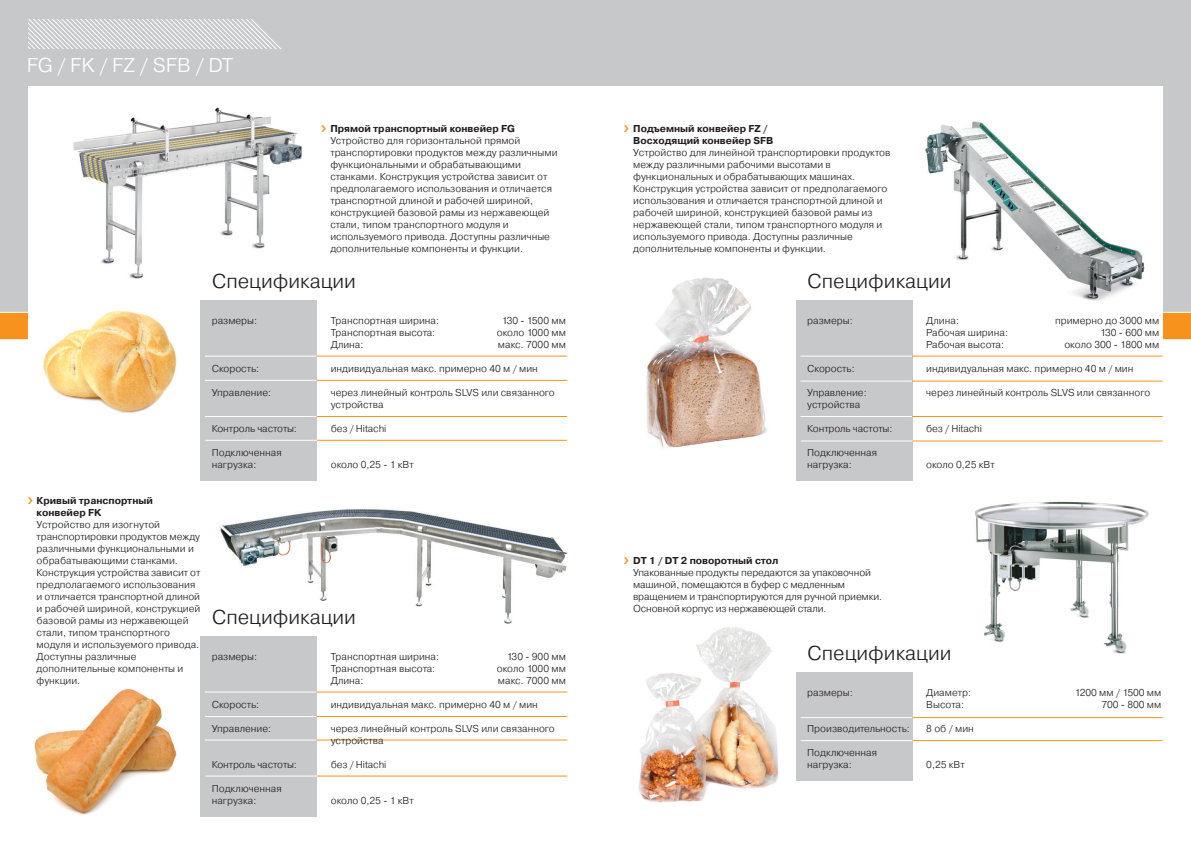
<style>
.page{position:relative;width:1191px;height:842px;background:#fff}
.page>*{position:absolute;margin:0;border:0;box-sizing:border-box;transform-origin:0 0}
.t1{font:300 20px "Pragmatica";color:#231f20}
.t2{font:300 20px "Pragmatica";color:#fff}
.t3{font:300 10px/12px "Pragmatica";color:#231f20}
.t4{font:700 10px/12px "Pragmatica";color:#231f20}
</style>
<div class="page">
<div style="left:595px;top:0;width:596px;height:334px;background:#c7c8ca"></div>
<div style="left:0;top:0;width:595px;height:335px;background:#c7c8ca"></div>
<svg style="left:28px;top:20px;width:253px;height:28px"></svg>
<svg style="left:0;top:312px;width:1191px;height:28px;background:#f79b2e"></svg>
<div style="left:28px;top:86px;width:1134px;height:262px;background:#fff"></div>
<img style="left:975px;top:501px;width:174px;height:153px">
<div style="left:796px;top:672px;width:116px;height:108px;background:#c7c8ca"></div>
<hr style="left:912px;top:717px;width:250px;height:1px;background:#f7931d">
<hr style="left:800px;top:717px;width:112px;height:1px;background:#fff">
<hr style="left:912px;top:740px;width:250px;height:1px;background:#f7931d">
<hr style="left:800px;top:740px;width:112px;height:1px;background:#fff">
<img style="left:638px;top:627px;width:140px;height:176px">
<img style="left:912px;top:121px;width:233px;height:194px">
<div style="left:796px;top:300px;width:116px;height:180px;background:#c7c8ca"></div>
<hr style="left:912px;top:356px;width:250px;height:1px;background:#f7931d">
<hr style="left:800px;top:356px;width:112px;height:1px;background:#fff">
<hr style="left:912px;top:381px;width:250px;height:1px;background:#f7931d">
<hr style="left:800px;top:381px;width:112px;height:1px;background:#fff">
<hr style="left:912px;top:416px;width:250px;height:1px;background:#f7931d">
<hr style="left:800px;top:416px;width:112px;height:1px;background:#fff">
<hr style="left:912px;top:440px;width:250px;height:1px;background:#f7931d">
<hr style="left:801px;top:440px;width:111px;height:1px;background:#fff">
<img style="left:646px;top:277px;width:121px;height:171px">
<img style="left:73px;top:107px;width:229px;height:172px">
<div style="left:200px;top:300px;width:117px;height:180px;background:#c7c8ca"></div>
<hr style="left:317px;top:356px;width:250px;height:1px;background:#f7931d">
<hr style="left:205px;top:356px;width:111px;height:1px;background:#fff">
<hr style="left:317px;top:380px;width:250px;height:1px;background:#f7931d">
<hr style="left:205px;top:380px;width:111px;height:1px;background:#fff">
<hr style="left:317px;top:416px;width:250px;height:1px;background:#f7931d">
<hr style="left:205px;top:416px;width:111px;height:1px;background:#fff">
<hr style="left:317px;top:440px;width:250px;height:1px;background:#f7931d">
<hr style="left:205px;top:440px;width:112px;height:1px;background:#fff">
<img style="left:43px;top:310px;width:134px;height:103px">
<img style="left:219px;top:508px;width:349px;height:116px">
<div style="left:200px;top:636px;width:117px;height:180px;background:#c7c8ca"></div>
<hr style="left:317px;top:691px;width:250px;height:1px;background:#f7931d">
<hr style="left:205px;top:691px;width:111px;height:1px;background:#fff">
<hr style="left:317px;top:716px;width:250px;height:1px;background:#f7931d">
<hr style="left:205px;top:716px;width:111px;height:1px;background:#fff">
<hr style="left:317px;top:739px;width:250px;height:1px;background:#f7931d">
<hr style="left:205px;top:739px;width:111px;height:1px;background:#fff">
<hr style="left:317px;top:775px;width:250px;height:1px;background:#f7931d">
<hr style="left:205px;top:775px;width:112px;height:1px;background:#fff">
<img style="left:34px;top:689px;width:143px;height:126px">
<p class="t2" style="left:27px;top:53px;width:208px">FG / FK / FZ / SFB / DT</p>
<p class="t4" style="left:330px;top:123px;width:186px">Прямой транспортный конвейер FG</p>
<p class="t3" style="left:330px;top:134px;width:229px">Устройство для горизонтальной прямой транспортировки продуктов между различными функциональными и обрабатывающими станками. Конструкция устройства зависит от предполагаемого использования и отличается транспортной длиной и рабочей шириной, конструкцией базовой рамы из нержавеющей стали, типом транспортного модуля и используемого привода. Доступны различные дополнительные компоненты и функции.</p>
<p class="t1" style="left:212px;top:268px;width:146px">Спецификации</p>
<p class="t4" style="left:37px;top:495px;width:118px">Кривый транспортный конвейер FK</p>
<p class="t3" style="left:37px;top:518px;width:165px">Устройство для изогнутой транспортировки продуктов между различными функциональными и обрабатывающими станками.<br>Конструкция устройства зависит от предполагаемого использования и отличается транспортной длиной и рабочей шириной, конструкцией базовой рамы из нержавеющей стали, типом транспортного модуля и используемого привода.<br>Доступны различные дополнительные компоненты и функции.</p>
<p class="t3" style="left:212px;top:314px;width:47px">размеры:</p>
<p class="t3" style="left:331px;top:314px;width:110px">Транспортная ширина:</p>
<p class="t3" style="left:502px;top:314px;width:65px">130 - 1500 мм</p>
<p class="t3" style="left:331px;top:326px;width:106px">Транспортная высота:</p>
<p class="t3" style="left:497px;top:326px;width:70px">около 1000 мм</p>
<p class="t3" style="left:331px;top:338px;width:34px">Длина:</p>
<p class="t3" style="left:498px;top:338px;width:69px">макс. 7000 мм</p>
<p class="t3" style="left:212px;top:362px;width:49px">Скорость:</p>
<p class="t3" style="left:331px;top:362px;width:209px">индивидуальная макс. примерно 40 м / мин</p>
<p class="t3" style="left:212px;top:386px;width:61px">Управление:</p>
<p class="t3" style="left:331px;top:386px;width:225px">через линейный контроль SLVS или связанного устройства</p>
<p class="t3" style="left:212px;top:422px;width:87px">Контроль частоты:</p>
<p class="t3" style="left:331px;top:422px;width:57px">без / Hitachi</p>
<p class="t3" style="left:212px;top:446px;width:71px">Подключенная</p>
<p class="t3" style="left:212px;top:458px;width:46px">нагрузка:</p>
<p class="t3" style="left:331px;top:458px;width:85px">около 0,25 - 1 кВт</p>
<p class="t1" style="left:212px;top:604px;width:146px">Спецификации</p>
<p class="t3" style="left:212px;top:650px;width:47px">размеры:</p>
<p class="t3" style="left:331px;top:650px;width:110px">Транспортная ширина:</p>
<p class="t3" style="left:507px;top:650px;width:61px">130 - 900 мм</p>
<p class="t3" style="left:331px;top:662px;width:106px">Транспортная высота:</p>
<p class="t3" style="left:497px;top:662px;width:70px">около 1000 мм</p>
<p class="t3" style="left:331px;top:674px;width:34px">Длина:</p>
<p class="t3" style="left:498px;top:674px;width:69px">макс. 7000 мм</p>
<p class="t3" style="left:212px;top:698px;width:49px">Скорость:</p>
<p class="t3" style="left:331px;top:698px;width:209px">индивидуальная макс. примерно 40 м / мин</p>
<p class="t3" style="left:212px;top:722px;width:61px">Управление:</p>
<p class="t3" style="left:331px;top:722px;width:225px">через линейный контроль SLVS или связанного устройства</p>
<p class="t3" style="left:212px;top:758px;width:87px">Контроль частоты:</p>
<p class="t3" style="left:331px;top:758px;width:57px">без / Hitachi</p>
<p class="t3" style="left:212px;top:782px;width:71px">Подключенная</p>
<p class="t3" style="left:212px;top:794px;width:46px">нагрузка:</p>
<p class="t3" style="left:331px;top:794px;width:85px">около 0,25 - 1 кВт</p>
<p class="t4" style="left:633px;top:123px;width:142px">Подъемный конвейер FZ /<br>Восходящий конвейер SFB</p>
<p class="t3" style="left:633px;top:146px;width:259px">Устройство для линейной транспортировки продуктов между различными рабочими высотами в функциональных и обрабатывающих машинах.<br>Конструкция устройства зависит от предполагаемого использования и отличается транспортной длиной и рабочей шириной, конструкцией базовой рамы из нержавеющей стали, типом транспортного модуля и используемого привода. Доступны различные дополнительные компоненты и функции.</p>
<p class="t1" style="left:807px;top:268px;width:146px">Спецификации</p>
<p class="t3" style="left:807px;top:314px;width:47px">размеры:</p>
<p class="t3" style="left:926px;top:314px;width:34px">Длина:</p>
<p class="t3" style="left:1055px;top:314px;width:106px">примерно до 3000 мм</p>
<p class="t3" style="left:926px;top:326px;width:83px">Рабочая ширина:</p>
<p class="t3" style="left:1100px;top:326px;width:61px">130 - 600 мм</p>
<p class="t3" style="left:926px;top:338px;width:79px">Рабочая высота:</p>
<p class="t3" style="left:1064px;top:338px;width:96px">около 300 - 1800 мм</p>
<p class="t3" style="left:807px;top:362px;width:49px">Скорость:</p>
<p class="t3" style="left:926px;top:362px;width:209px">индивидуальная макс. примерно 40 м / мин</p>
<p class="t3" style="left:807px;top:386px;width:61px">Управление:</p>
<p class="t3" style="left:926px;top:386px;width:225px">через линейный контроль SLVS или связанного</p>
<p class="t3" style="left:807px;top:398px;width:55px">устройства</p>
<p class="t3" style="left:807px;top:422px;width:87px">Контроль частоты:</p>
<p class="t3" style="left:926px;top:422px;width:57px">без / Hitachi</p>
<p class="t3" style="left:807px;top:446px;width:71px">Подключенная</p>
<p class="t3" style="left:807px;top:458px;width:46px">нагрузка:</p>
<p class="t3" style="left:926px;top:458px;width:70px">около 0,25 кВт</p>
<p class="t4" style="left:633px;top:555px;width:147px">DT 1 / DT 2 поворотный стол</p>
<p class="t3" style="left:633px;top:566px;width:250px">Упакованные продукты передаются за упаковочной машиной, помещаются в буфер с медленным вращением и транспортируются для ручной приемки.<br>Основной корпус из нержавеющей стали.</p>
<p class="t1" style="left:807px;top:640px;width:146px">Спецификации</p>
<p class="t3" style="left:807px;top:686px;width:47px">размеры:</p>
<p class="t3" style="left:926px;top:686px;width:46px">Диаметр:</p>
<p class="t3" style="left:1075px;top:686px;width:88px">1200 мм / 1500 мм</p>
<p class="t3" style="left:926px;top:698px;width:39px">Высота:</p>
<p class="t3" style="left:1101px;top:698px;width:61px">700 - 800 мм</p>
<p class="t3" style="left:807px;top:722px;width:104px">Производительность:</p>
<p class="t3" style="left:926px;top:722px;width:49px">8 об / мин</p>
<p class="t3" style="left:807px;top:746px;width:71px">Подключенная</p>
<p class="t3" style="left:807px;top:758px;width:46px">нагрузка:</p>
<p class="t3" style="left:926px;top:758px;width:40px">0,25 кВт</p>
</div>
